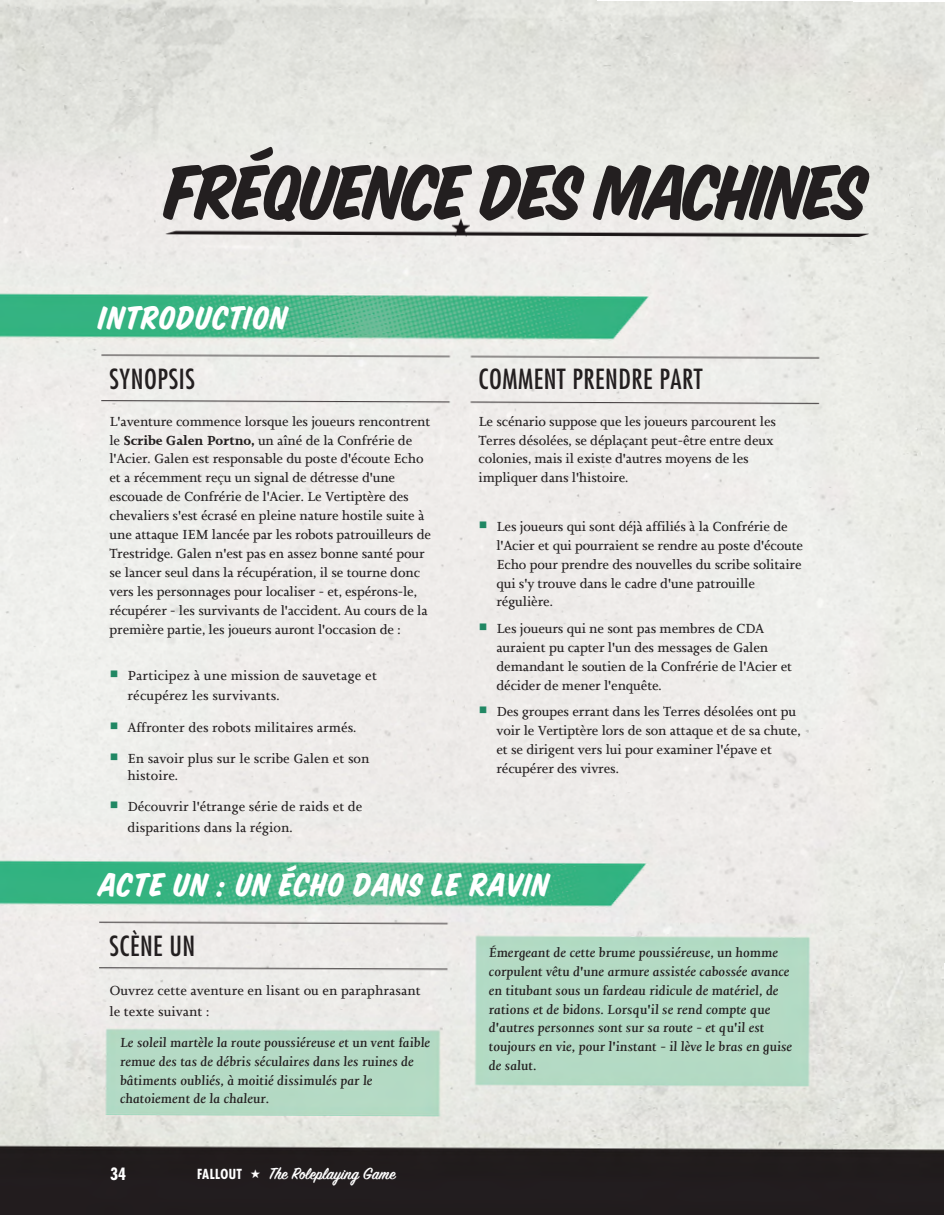
<style>
.page{position:relative;width:945px;height:1215px;background:#fff}
.page>*{position:absolute;margin:0;border:0;box-sizing:border-box;transform-origin:0 0}
.t1{font:84px "House Slant";letter-spacing:-.03em;color:#231f20}
.t2{font:36px "House Slant";letter-spacing:.025em;color:#fff}
.t3{font:condensed 27px "Futura";letter-spacing:.02em;color:#231f20}
.t4{font:condensed 27px "Futura Std";letter-spacing:.02em;color:#231f20}
.t5{font:600 18.15px "Sign Painter House Script";color:#fff}
.t6{font:700 condensed 16.5px "Futura Std";color:#fff}
.t7{font:13.5px/18.9px "Joanna Nova";letter-spacing:-.01em;color:#231f20}
.t8{font:italic 13.5px/18.9px "Joanna Nova";color:#231f20;scale:1.1 1}
.t9{font:13.5px/20.5px "Joanna Nova";letter-spacing:.01em;color:#231f20}
.t10{font:700 condensed 13.5px "Futura Std";letter-spacing:.025em;color:#fff}
.s1{font-weight:700}
</style>
<div class="page">
<img style="left:0;top:0;width:945px;height:1215px">
<svg style="left:251px;top:1169px;width:9px;height:9px"></svg>
<svg style="left:111px;top:670px;width:6px;height:7px"></svg>
<svg style="left:111px;top:723px;width:6px;height:6px"></svg>
<svg style="left:111px;top:754px;width:6px;height:6px"></svg>
<svg style="left:111px;top:802px;width:6px;height:6px"></svg>
<svg style="left:480px;top:521px;width:6px;height:7px"></svg>
<svg style="left:480px;top:624px;width:6px;height:6px"></svg>
<svg style="left:480px;top:707px;width:6px;height:6px"></svg>
<h1 class="t1" style="left:166px;top:141px;width:704px">FRÉQUENCE DES MACHINES</h1>
<h2 class="t2" style="left:99px;top:295px;width:190px">INTRODUCTION</h2>
<h3 class="t3" style="left:110px;top:362px;width:87px">SYNOPSIS</h3>
<p class="t7" style="left:110px;top:412px;width:323px">L'aventure commence lorsque les joueurs rencontrent le <span class="s1">Scribe Galen Portno,</span> un aîné de la Confrérie de l'Acier. Galen est responsable du poste d'écoute Echo et a récemment reçu un signal de détresse d'une escouade de Confrérie de l'Acier. Le Vertiptère des chevaliers s'est écrasé en pleine nature hostile suite à une attaque IEM lancée par les robots patrouilleurs de Trestridge. Galen n'est pas en assez bonne santé pour se lancer seul dans la récupération, il se tourne donc vers les personnages pour localiser - et, espérons-le, récupérer - les survivants de l'accident. Au cours de la première partie, les joueurs auront l'occasion de :</p>
<p class="t9" style="left:127px;top:665px;width:251px">Participez à une mission de sauvetage et récupérez les survivants.</p>
<p class="t7" style="left:127px;top:718px;width:230px">Affronter des robots militaires armés.</p>
<p class="t7" style="left:127px;top:750px;width:244px;line-height:16.6px">En savoir plus sur le scribe Galen et son histoire.</p>
<p class="t7" style="left:127px;top:796px;width:236px;line-height:21px">Découvrir l'étrange série de raids et de disparitions dans la région.</p>
<h3 class="t3" style="left:478px;top:362px;width:226px">COMMENT PRENDRE PART</h3>
<p class="t7" style="left:478px;top:412px;width:299px">Le scénario suppose que les joueurs parcourent les Terres désolées, se déplaçant peut-être entre deux colonies, mais il existe d'autres moyens de les impliquer dans l'histoire.</p>
<p class="t7" style="left:496px;top:517px;width:308px">Les joueurs qui sont déjà affiliés à la Confrérie de l'Acier et qui pourraient se rendre au poste d'écoute Echo pour prendre des nouvelles du scribe solitaire qui s'y trouve dans le cadre d'une patrouille régulière.</p>
<p class="t7" style="left:496px;top:619px;width:297px">Les joueurs qui ne sont pas membres de CDA auraient pu capter l'un des messages de Galen demandant le soutien de la Confrérie de l'Acier et décider de mener l'enquête.</p>
<p class="t7" style="left:496px;top:702px;width:306px">Des groupes errant dans les Terres désolées ont pu voir le Vertiptère lors de son attaque et de sa chute, et se dirigent vers lui pour examiner l'épave et récupérer des vivres.</p>
<h2 class="t2" style="left:99px;top:862px;width:452px">ACTE UN : UN ÉCHO DANS LE RAVIN</h2>
<h3 class="t4" style="left:110px;top:930px;width:87px">SCÈNE UN</h3>
<p class="t7" style="left:110px;top:980px;width:313px;line-height:21px">Ouvrez cette aventure en lisant ou en paraphrasant le texte suivant :</p>
<p class="t8" style="left:120px;top:1033px;width:283px">Le soleil martèle la route poussiéreuse et un vent faible remue des tas de débris séculaires dans les ruines de bâtiments oubliés, à moitié dissimulés par le chatoiement de la chaleur.</p>
<p class="t8" style="left:489px;top:943px;width:277px">Émergeant de cette brume poussiéreuse, un homme corpulent vêtu d'une armure assistée cabossée avance en titubant sous un fardeau ridicule de matériel, de rations et de bidons. Lorsqu'il se rend compte que d'autres personnes sont sur sa route - et qu'il est toujours en vie, pour l'instant - il lève le bras en guise de salut.</p>
<p class="t6" style="left:110px;top:1164px;width:18px">34</p>
<p class="t10" style="left:197px;top:1165px;width:46px">FALLOUT</p>
<h3 class="t5" style="left:269px;top:1162px;width:128px">The Roleplaying Game</h3>
</div>
